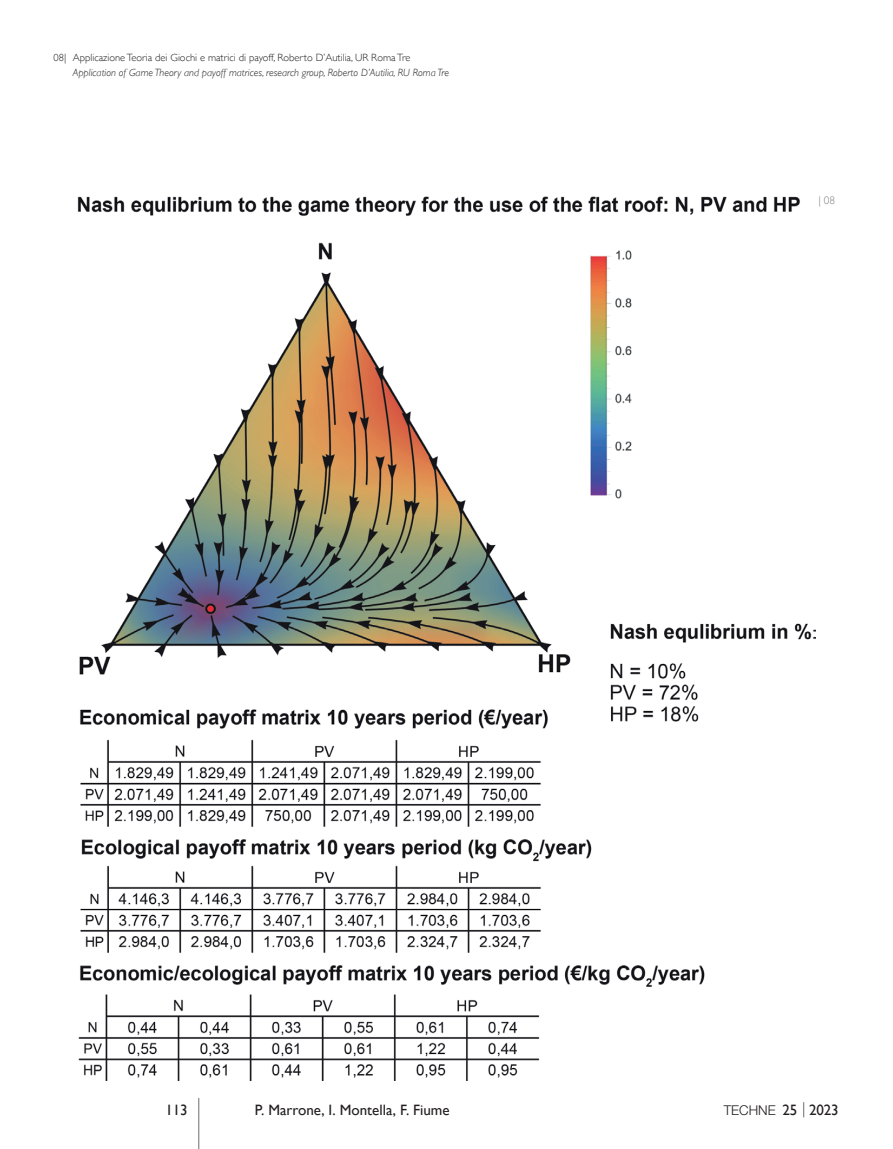
<style>
.page{position:relative;width:893px;height:1149px;background:#fff}
.page>*{position:absolute;margin:0;border:0;box-sizing:border-box;transform-origin:0 0}
.t1{font:15px "Gill Sans";color:#231f20}
.t2{font:300 13.5px "Helvetica Neue LT Std";color:#231f20}
.t3{font:300 11.25px "Gill Sans";color:#808285}
.t4{font:italic 300 10.5px "Gill Sans";color:#231f20}
.t5{font:300 10.5px "Gill Sans";color:#231f20}
.s1{font-family:"Gill Sans";font-weight:400;font-size:15px}
</style>
<div class="page">
<svg style="left:803px;top:1102px;width:1px;height:14px"></svg>
<hr style="left:198px;top:1097px;width:1px;height:51px;background:#6c6d70">
<img style="left:77px;top:196px;width:738px;height:884px">
<p class="t5" style="left:54px;top:49px;width:358px">08| Applicazione Teoria dei Giochi e matrici di payoff, Roberto D’Autilia, UR Roma Tre</p>
<p class="t4" style="left:73px;top:66px;width:378px">Application of Game Theory and payoff matrices, research group, Roberto D’Autilia, RU Roma Tre</p>
<p class="t3" style="left:818px;top:191px;width:18px">| 08</p>
<h1 class="t1" style="left:166px;top:1100px;width:24px">113</h1>
<h1 class="t1" style="left:255px;top:1100px;width:196px">P. Marrone, I. Montella, F. Fiume</h1>
<p class="t2" style="left:724px;top:1101px;width:117px">TECHNE <span class="s1">25 2023</span></p>
</div>
